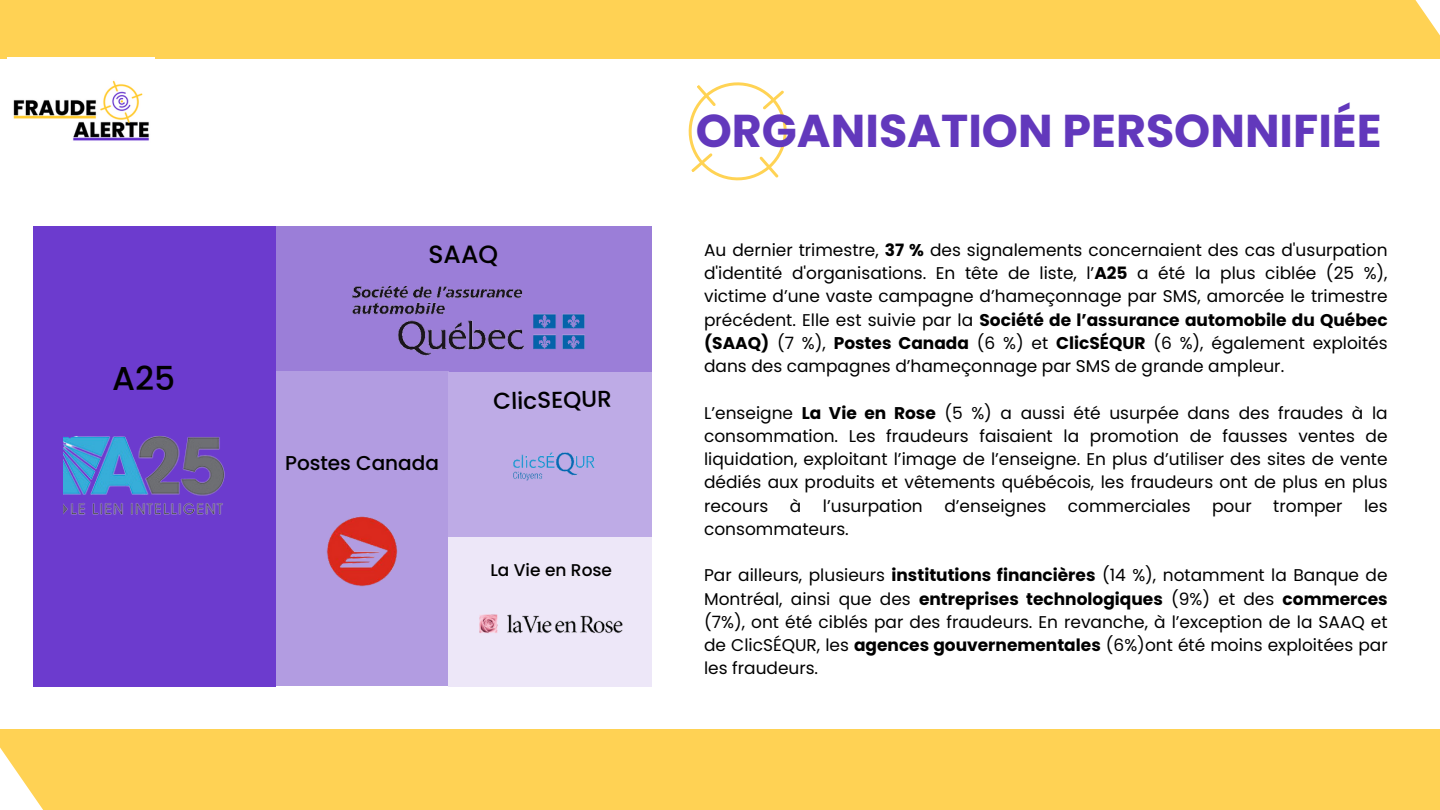
<style>
.page{position:relative;width:1440px;height:810px;background:#fff}
.page>*{position:absolute;margin:0;border:0;box-sizing:border-box;transform-origin:0 0}
.t1{font:700 46px "Poppins";color:#6238bc}
.t2{font:500 33px "Poppins";color:#000}
.t3{font:500 25px "Poppins";color:#000}
.t4{font:500 23px "Poppins";color:#000}
.t5{font:500 20px "Poppins";color:#000}
.t6{font:17px/23.2px "Poppins";color:#000;text-align:justify}
.t7{font:500 17px "Poppins";color:#000}
.s1{font-weight:700}
</style>
<div class="page">
<svg style="left:688px;top:82px;width:99px;height:99px"></svg>
<div style="left:276px;top:226px;width:376px;height:147px;background:#9b7ed8"></div>
<div style="left:276px;top:372px;width:172px;height:314px;background:#b29ce1"></div>
<div style="left:33px;top:226px;width:243px;height:460px;background:#6c3bce"></div>
<div style="left:448px;top:373px;width:204px;height:164px;background:#beabe6"></div>
<div style="left:448px;top:537px;width:204px;height:149px;background:#ede7f8"></div>
<img style="left:326px;top:516px;width:72px;height:71px">
<div style="left:0;top:0;width:1440px;height:59px;background:#ffd254"></div>
<div style="left:0;top:729px;width:1440px;height:81px;background:#ffd254"></div>
<img style="left:7px;top:58px;width:147px;height:83px">
<img style="left:64px;top:436px;width:160px;height:79px">
<img style="left:352px;top:287px;width:233px;height:68px">
<img style="left:513px;top:452px;width:82px;height:29px">
<img style="left:479px;top:614px;width:144px;height:19px">
<p class="t2" style="left:112px;top:356px;width:65px">A25</p>
<p class="t3" style="left:429px;top:237px;width:71px">SAAQ</p>
<h1 class="t5" style="left:285px;top:449px;width:155px">Postes Canada</h1>
<p class="t4" style="left:493px;top:385px;width:120px;rotate:-1deg">ClicSEQUR</p>
<h5 class="t7" style="left:490px;top:558px;width:123px">La Vie en Rose</h5>
<h2 class="t1" style="left:696px;top:98px;width:687px">ORGANISATION PERSONNIFIÉE</h2>
<p class="t6" style="left:704px;top:238px;width:685px">Au dernier trimestre, <span class="s1">37 %</span> des signalements concernaient des cas d'usurpation d'identité d'organisations. En tête de liste, l’<span class="s1">A25</span> a été la plus ciblée (25 %), victime d’une vaste campagne d’hameçonnage par SMS, amorcée le trimestre précédent. Elle est suivie par la <span class="s1">Société de l’assurance automobile du Québec (SAAQ)</span> (7 %), <span class="s1">Postes Canada</span> (6 %) et <span class="s1">ClicSÉQUR</span> (6 %), également exploités dans des campagnes d’hameçonnage par SMS de grande ampleur.</p>
<h3 class="t6" style="left:704px;top:401px;width:685px">L’enseigne <span class="s1">La Vie en Rose</span> (5 %) a aussi été usurpée dans des fraudes à la consommation. Les fraudeurs faisaient la promotion de fausses ventes de liquidation, exploitant l’image de l’enseigne. En plus d’utiliser des sites de vente dédiés aux produits et vêtements québécois, les fraudeurs ont de plus en plus recours</h3>
<h3 class="t6" style="left:790px;top:494px;width:13px">à</h3>
<h3 class="t6" style="left:823px;top:494px;width:101px">l’usurpation</h3>
<h3 class="t6" style="left:944px;top:494px;width:103px">d’enseignes</h3>
<h3 class="t6" style="left:1068px;top:494px;width:124px">commerciales</h3>
<h3 class="t6" style="left:1212px;top:494px;width:41px">pour</h3>
<h3 class="t6" style="left:1273px;top:494px;width:71px">tromper</h3>
<h3 class="t6" style="left:1364px;top:494px;width:25px">les</h3>
<h3 class="t6" style="left:704px;top:517px;width:146px">consommateurs.</h3>
<p class="t6" style="left:704px;top:564px;width:685px">Par ailleurs, plusieurs <span class="s1">institutions financières</span> (14 %), notamment la Banque de Montréal, ainsi que des <span class="s1">entreprises technologiques</span> (9%) et des <span class="s1">commerces </span>(7%), ont été ciblés par des fraudeurs. En revanche, à l’exception de la SAAQ et de ClicSÉQUR, les <span class="s1">agences gouvernementales</span> (6%)ont été moins exploitées par les fraudeurs.</p>
</div>
